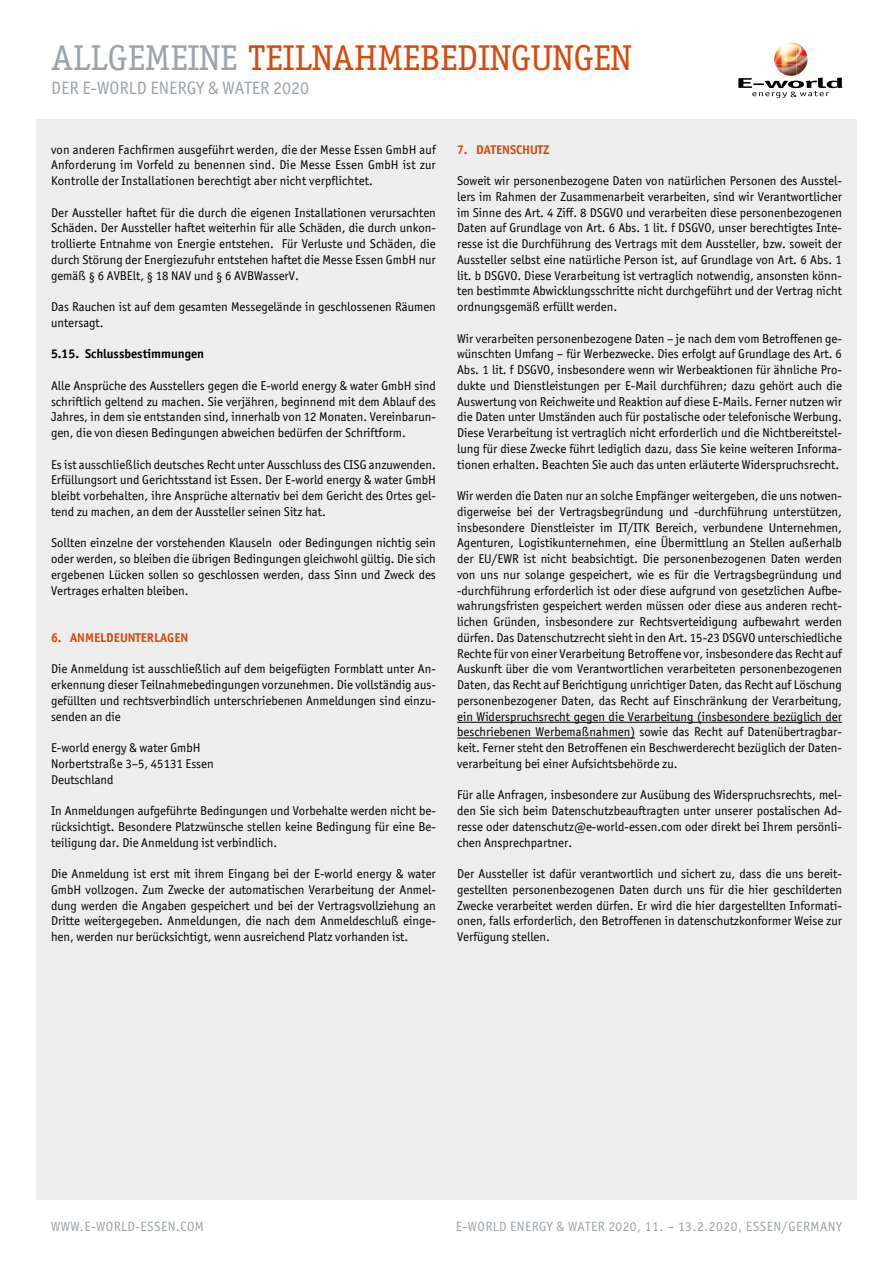
<style>
.page{position:relative;width:893px;height:1263px;background:#fff}
.page>*{position:absolute;margin:0;border:0;box-sizing:border-box;transform-origin:0 0}
.t1{font:36px "Officina Serif Std";color:#d7490c}
.t2{font:18px "Officina San ITC";color:#9da4a9}
.t3{font:13.5px "Officina San ITC";letter-spacing:.03em;color:#9da4a9}
.t4{font:12.75px/15.8px "Officina San ITC";color:#000;text-align:justify}
.t5{font:700 12.75px "Officina San ITC";color:#d7490c}
.t6{font:700 12.75px "Officina San ITC";color:#000}
.s1{color:#9da4a9}
</style>
<div class="page">
<div style="left:36px;top:119px;width:821px;height:1080px;background:#ededed"></div>
<img style="left:774px;top:43px;width:22px;height:22px">
<img style="left:796px;top:57px;width:12px;height:18px">
<img style="left:775px;top:65px;width:16px;height:11px">
<svg style="left:738px;top:78px;width:104px;height:20px"></svg>
<hr style="left:457px;top:722px;width:385px;height:1px;background:#000">
<hr style="left:457px;top:738px;width:178px;height:1px;background:#000">
<h1 class="t1" style="left:51px;top:37px;width:582px"><span class="s1">ALLGEMEINE</span> TEILNAHMEBEDINGUNGEN</h1>
<h2 class="t2" style="left:51px;top:78px;width:260px">DER E-WORLD ENERGY &amp; WATER 2020</h2>
<p class="t4" style="left:51px;top:141px;width:386px">von anderen Fachfirmen ausgeführt werden, die der Messe Essen GmbH auf Anforderung im Vorfeld zu benennen sind. Die Messe Essen GmbH ist zur Kontrolle der Installationen berechtigt aber nicht verpflichtet.</p>
<p class="t4" style="left:51px;top:204px;width:386px">Der Aussteller haftet für die durch die eigenen Installationen verursachten Schäden. Der Aussteller haftet weiterhin für alle Schäden, die durch unkon&shy;trollierte Entnahme von Energie entstehen. Für Verluste und Schäden, die durch Störung der Energiezufuhr entstehen haftet die Messe Essen GmbH nur gemäß § 6 AVBElt, § 18 NAV und § 6 AVBWasserV.</p>
<p class="t4" style="left:51px;top:299px;width:386px">Das Rauchen ist auf dem gesamten Messegelände in geschlossenen Räumen untersagt.</p>
<p class="t6" style="left:51px;top:346px;width:155px">5.15. Schlussbestimmungen</p>
<p class="t4" style="left:51px;top:378px;width:386px">Alle Ansprüche des Ausstellers gegen die E-world energy &amp; water GmbH sind schriftlich geltend zu machen. Sie verjähren, beginnend mit dem Ablauf des Jahres, in dem sie entstanden sind, innerhalb von 12 Monaten. Vereinbarun&shy;gen, die von diesen Bedingungen abweichen bedürfen der Schriftform.</p>
<p class="t4" style="left:51px;top:456px;width:386px">Es ist ausschließlich deutsches Recht unter Ausschluss des CISG anzuwenden.<br>Erfüllungsort und Gerichtsstand ist Essen. Der E-world energy &amp; water GmbH bleibt vorbehalten, ihre Ansprüche alternativ bei dem Gericht des Ortes gel&shy;tend zu machen, an dem der Aussteller seinen Sitz hat.</p>
<p class="t4" style="left:51px;top:535px;width:386px">Sollten einzelne der vorstehenden Klauseln oder Bedingungen nichtig sein oder werden, so bleiben die übrigen Bedingungen gleichwohl gültig. Die sich ergebenen Lücken sollen so geschlossen werden, dass Sinn und Zweck des Vertrages erhalten bleiben.</p>
<p class="t5" style="left:51px;top:630px;width:139px">6. ANMELDEUNTERLAGEN</p>
<p class="t4" style="left:51px;top:661px;width:386px">Die Anmeldung ist ausschließlich auf dem beigefügten Formblatt unter An&shy;erkennung dieser Teilnahmebedingungen vorzunehmen. Die vollständig aus&shy;gefüllten und rechtsverbindlich unterschriebenen Anmeldungen sind einzu&shy;senden an die</p>
<p class="t4" style="left:51px;top:740px;width:164px;text-align:left">E-world energy &amp; water GmbH<br>Norbertstraße 3–5, 45131 Essen<br>Deutschland</p>
<p class="t4" style="left:51px;top:803px;width:386px">In Anmeldungen aufgeführte Bedingungen und Vorbehalte werden nicht be&shy;rücksichtigt. Besondere Platzwünsche stellen keine Bedingung für eine Be&shy;teiligung dar. Die Anmeldung ist verbindlich.</p>
<p class="t4" style="left:51px;top:866px;width:386px">Die Anmeldung ist erst mit ihrem Eingang bei der E-world energy &amp; water GmbH vollzogen. Zum Zwecke der automatischen Verarbeitung der Anmel&shy;dung werden die Angaben gespeichert und bei der Vertragsvollziehung an Dritte weitergegeben. Anmeldungen, die nach dem Anmeldeschluß einge&shy;hen, werden nur berücksichtigt, wenn ausreichend Platz vorhanden ist.</p>
<p class="t5" style="left:457px;top:141px;width:94px">7. DATENSCHUTZ</p>
<p class="t4" style="left:457px;top:173px;width:386px">Soweit wir personenbezogene Daten von natürlichen Personen des Ausstel&shy;lers im Rahmen der Zusammenarbeit verarbeiten, sind wir Verantwortlicher im Sinne des Art. 4 Ziff. 8 DSGVO und verarbeiten diese personenbezogenen Daten auf Grundlage von Art. 6 Abs. 1 lit. f DSGVO, unser berechtigtes Inte&shy;resse ist die Durchführung des Vertrags mit dem Aussteller, bzw. soweit der Aussteller selbst eine natürliche Person ist, auf Grundlage von Art. 6 Abs. 1 lit. b DSGVO. Diese Verarbeitung ist vertraglich notwendig, ansonsten könn&shy;ten bestimmte Abwicklungsschritte nicht durchgeführt und der Vertrag nicht ordnungsgemäß erfüllt werden.</p>
<p class="t4" style="left:457px;top:330px;width:386px">Wir verarbeiten personenbezogene Daten – je nach dem vom Betroffenen ge&shy;wünschten Umfang – für Werbezwecke. Dies erfolgt auf Grundlage des Art. 6<br>Abs. 1 lit. f DSGVO, insbesondere wenn wir Werbeaktionen für ähnliche Pro&shy;dukte und Dienstleistungen per E-Mail durchführen; dazu gehört auch die Auswertung von Reichweite und Reaktion auf diese E-Mails. Ferner nutzen wir die Daten unter Umständen auch für postalische oder telefonische Werbung.<br>Diese Verarbeitung ist vertraglich nicht erforderlich und die Nichtbereitstel&shy;lung für diese Zwecke führt lediglich dazu, dass Sie keine weiteren Informa&shy;tionen erhalten. Beachten Sie auch das unten erläuterte Widerspruchsrecht.</p>
<p class="t4" style="left:457px;top:488px;width:386px">Wir werden die Daten nur an solche Empfänger weitergeben, die uns notwen&shy;digerweise bei der Vertragsbegründung und -durchführung unterstützen, insbesondere Dienstleister im IT/ITK Bereich, verbundene Unternehmen, Agenturen, Logistikunternehmen, eine Übermittlung an Stellen außerhalb der EU/EWR ist nicht beabsichtigt. Die personenbezogenen Daten werden von uns nur solange gespeichert, wie es für die Vertragsbegründung und -durchführung erforderlich ist oder diese aufgrund von gesetzlichen Aufbe&shy;wahrungsfristen gespeichert werden müssen oder diese aus anderen recht&shy;lichen Gründen, insbesondere zur Rechtsverteidigung aufbewahrt werden dürfen. Das Datenschutzrecht sieht in den Art. 15-23 DSGVO unterschiedliche Rechte für von einer Verarbeitung Betroffene vor, insbesondere das Recht auf Auskunft über die vom Verantwortlichen verarbeiteten personenbezogenen Daten, das Recht auf Berichtigung unrichtiger Daten, das Recht auf Löschung personenbezogener Daten, das Recht auf Einschränkung der Verarbeitung, ein Widerspruchsrecht gegen die Verarbeitung (insbesondere bezüglich der beschriebenen Werbemaßnahmen) sowie das Recht auf Datenübertragbar&shy;keit. Ferner steht den Betroffenen ein Beschwerderecht bezüglich der Daten&shy;verarbeitung bei einer Aufsichtsbehörde zu.</p>
<p class="t4" style="left:457px;top:787px;width:386px">Für alle Anfragen, insbesondere zur Ausübung des Widerspruchsrechts, mel&shy;den Sie sich beim Datenschutzbeauftragten unter unserer postalischen Ad&shy;resse oder datenschutz@e-world-essen.com oder direkt bei Ihrem persönli&shy;chen Ansprechpartner.</p>
<p class="t4" style="left:457px;top:866px;width:386px">Der Aussteller ist dafür verantwortlich und sichert zu, dass die uns bereit&shy;gestellten personenbezogenen Daten durch uns für die hier geschilderten Zwecke verarbeitet werden dürfen. Er wird die hier dargestellten Informati&shy;onen, falls erforderlich, den Betroffenen in datenschutzkonformer Weise zur Verfügung stellen.</p>
<p class="t3" style="left:51px;top:1219px;width:154px">WWW.E-WORLD-ESSEN.COM</p>
<p class="t3" style="left:456px;top:1219px;width:387px">E-WORLD ENERGY &amp; WATER 2020, 11. – 13.2.2020, ESSEN/GERMANY</p>
</div>
